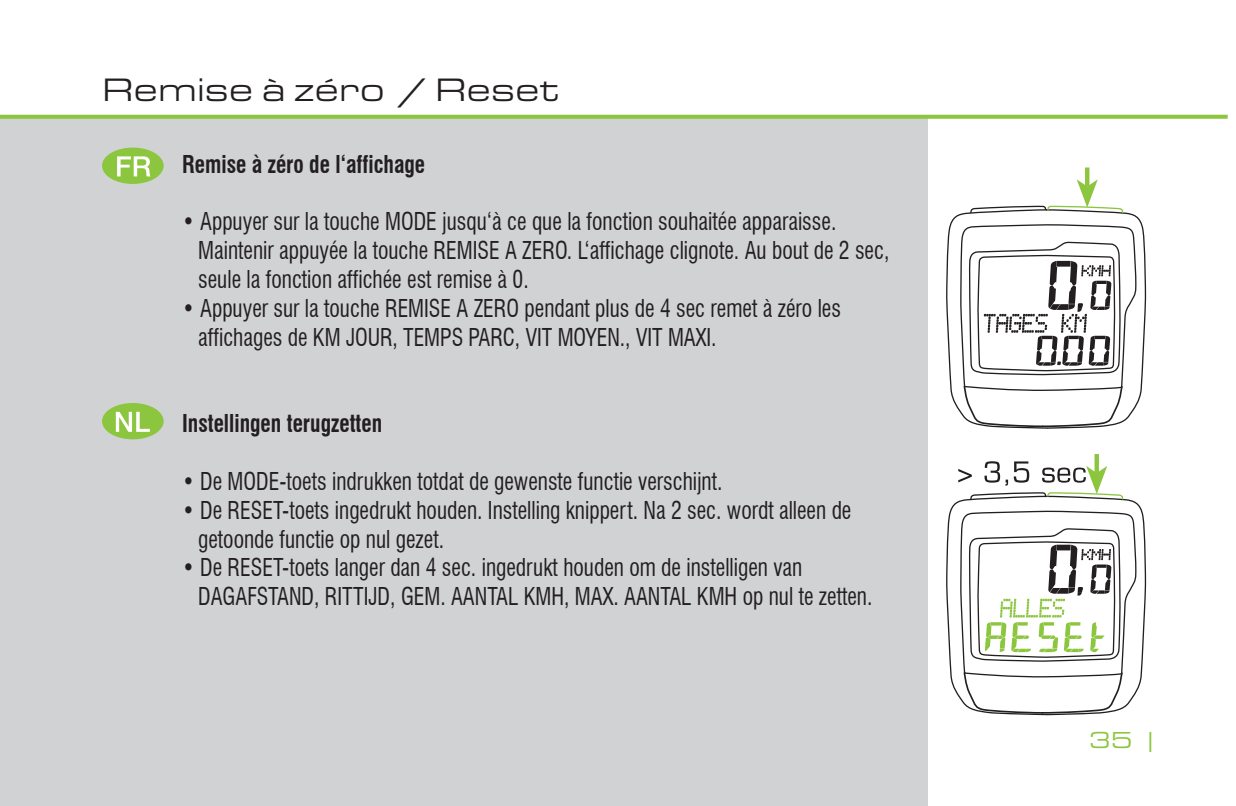
<style>
.page{position:relative;width:1236px;height:806px;background:#fff}
.page>*{position:absolute;margin:0;border:0;box-sizing:border-box;transform-origin:0 0}
.t1{font:expanded 33.6px "Micro Square";color:#231f20}
.t2{font:condensed 24px/28.8px "Swiss 721 BT";color:#231f20;scale:.9 1}
.t3{font:700 condensed 24px "Swiss 721 BT";color:#231f20;scale:.9 1}
.t4{font:expanded 24px "Micro Square";color:#8bc63e}
</style>
<div class="page">
<div style="left:0;top:116px;width:928px;height:689px;background:#d1d2d4"></div>
<svg style="left:0;top:114px;width:1228px;height:70px"></svg>
<div style="left:102px;top:147px;width:62px;height:37px;background:#8bc63e;border-radius:50%"></div>
<svg style="left:117px;top:156px;width:34px;height:20px"></svg>
<div style="left:102px;top:403px;width:62px;height:36px;background:#8bc63e;border-radius:50%"></div>
<svg style="left:116px;top:411px;width:34px;height:20px"></svg>
<hr style="left:1085px;top:167px;width:4px;height:19px;background:#8bc63e">
<div style="left:1094px;top:453px;width:5px;height:19px;background:#8bc63e"></div>
<svg style="left:946px;top:212px;width:201px;height:217px"></svg>
<svg style="left:968px;top:179px;width:157px;height:35px"></svg>
<svg style="left:946px;top:499px;width:201px;height:216px"></svg>
<svg style="left:959px;top:223px;width:178px;height:204px"></svg>
<svg style="left:958px;top:461px;width:167px;height:39px"></svg>
<svg style="left:959px;top:509px;width:178px;height:205px"></svg>
<h1 class="t1" style="left:102px;top:72px;width:458px">Remise à zéro / Reset</h1>
<p class="t3" style="left:182px;top:149px;width:272px">Remise à zéro de l‘affichage</p>
<p class="t2" style="left:198px;top:207px;width:769px;text-indent:-16px">• Appuyer sur la touche MODE jusqu‘à ce que la fonction souhaitée apparaisse.<br>Maintenir appuyée la touche REMISE A ZERO. L‘affichage clignote. Au bout de 2 sec, seule la fonction affichée est remise à 0.</p>
<p class="t2" style="left:198px;top:293px;width:716px;text-indent:-16px">• Appuyer sur la touche REMISE A ZERO pendant plus de 4 sec remet à zéro les affichages de KM JOUR, TEMPS PARC, VIT MOYEN., VIT MAXI.</p>
<p class="t3" style="left:182px;top:409px;width:224px">Instellingen terugzetten</p>
<p class="t2" style="left:182px;top:466px;width:602px">• De MODE-toets indrukken totdat de gewenste functie verschijnt.</p>
<p class="t2" style="left:198px;top:495px;width:727px;text-indent:-16px">• De RESET-toets ingedrukt houden. Instelling knippert. Na 2 sec. wordt alleen de getoonde functie op nul gezet.</p>
<p class="t2" style="left:198px;top:553px;width:751px;text-indent:-16px">• De RESET-toets langer dan 4 sec. ingedrukt houden om de instelligen van<br>DAGAFSTAND, RITTIJD, GEM. AANTAL KMH, MAX. AANTAL KMH op nul te zetten.</p>
<p class="t4" style="left:1089px;top:726px;width:69px">35 |</p>
</div>
